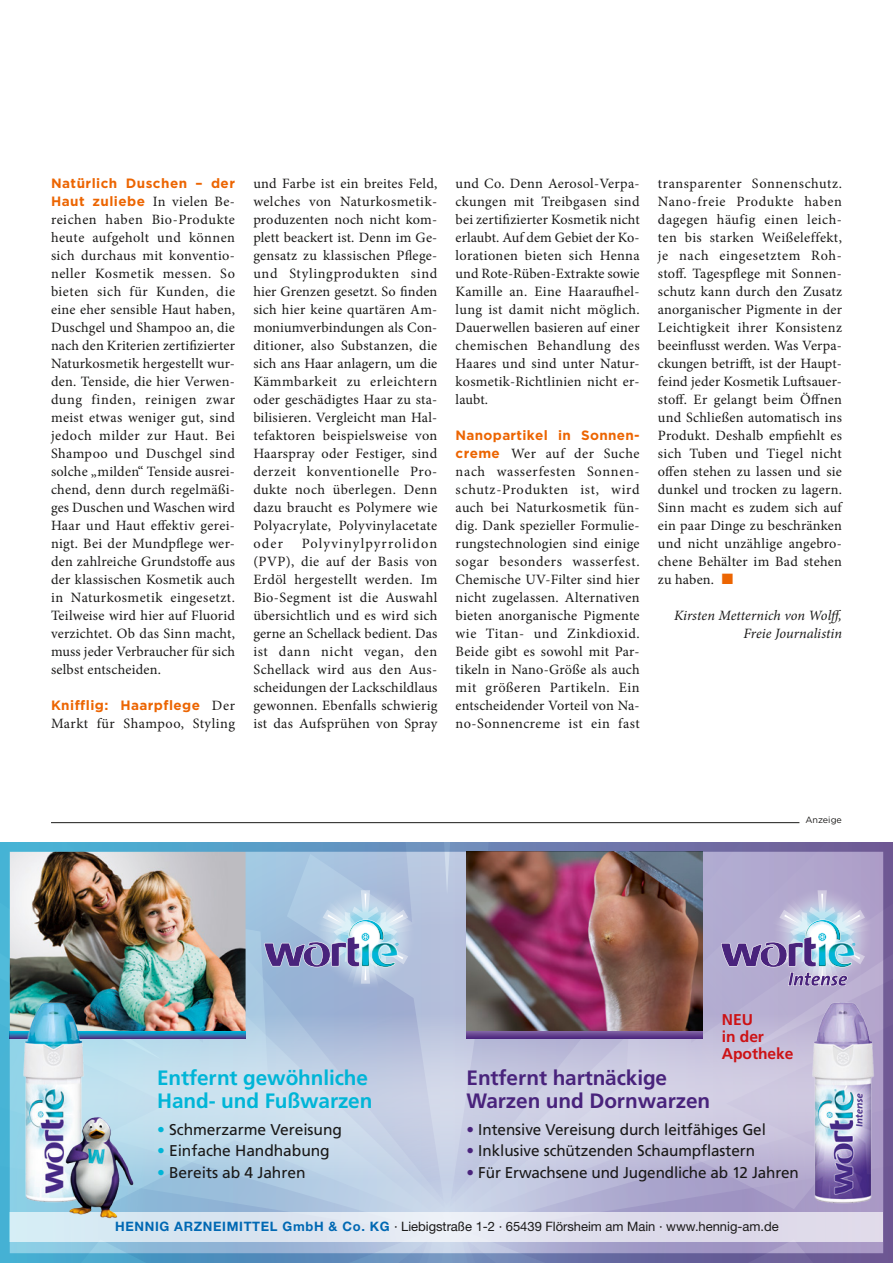
<style>
.page{position:relative;width:893px;height:1263px;background:#fff}
.page>*{position:absolute;margin:0;border:0;box-sizing:border-box;transform-origin:0 0}
.t1{font:700 20.85px/23.4px "Frutiger LT Std";letter-spacing:-.005em;color:#49237c}
.t2{font:700 20.85px/23.4px "Frutiger LT Std";letter-spacing:-.005em;color:#00b5d7}
.t3{font:15.6px "Frutiger";letter-spacing:-.005em;color:#1a1918}
.t4{font:700 15.6px/17.2px "Frutiger LT Std";letter-spacing:-.005em;color:#cd1215}
.Grundtext{font:14.25px/18px "Minion Pro";letter-spacing:.015em;color:#1a1918;text-align:justify}
.Autor{font:italic 14.25px/18px "Minion Pro";color:#1a1918;text-align:right}
.Grundtext-2{font:700 13.5px/18px "Gotham";letter-spacing:.03em;color:#ec6502}
.t5{font:13.05px "Helvetica Neue LT Std";color:#1a1918}
.Anzeigenhinweis{font:9px "Gotham";color:#1a1918}
.s1{font-family:"Minion Pro";font-weight:400;font-size:14.25px;color:#1a1918}
.s2{font-family:"Gotham";font-weight:700;font-size:13.5px;color:#ec6502}
.s3{color:#ec6502}
.s4{font-family:"Frutiger LT Std";font-weight:700;color:#00b5d7}
.s5{font-family:"Frutiger LT Std";font-weight:700;color:#49237c}
.s6{font-weight:700;color:#0068b3}
</style>
<div class="page">
<hr style="left:51px;top:822px;width:748px;height:1px;background:#1a1918">
<img style="left:0;top:842px;width:893px;height:382px">
<svg style="left:0;top:1224px;width:893px;height:39px;background:#abbad7"></svg>
<p class="Grundtext-2" style="left:51px;top:174px;width:186px">Natürlich Duschen – der<br>Haut zuliebe <span class="s1">In vielen Be-</span></p>
<p class="Grundtext" style="left:51px;top:211px;width:186px">reichen haben Bio-Produkte heute aufgeholt und können sich durchaus mit konventio&shy;neller Kosmetik messen. So bieten sich für Kunden, die eine eher sensible Haut haben, Duschgel und Shampoo an, die nach den Kriterien zertifizierter Naturkosmetik hergestellt wur&shy;den. Tenside, die hier Verwen&shy;dung finden, reinigen zwar meist etwas weniger gut, sind jedoch milder zur Haut. Bei Shampoo und Duschgel sind solche „milden“ Tenside ausrei&shy;chend, denn durch regelmäßi&shy;ges Duschen und Waschen wird Haar und Haut effektiv gerei&shy;nigt. Bei der Mundpflege wer&shy;den zahlreiche Grundstoffe aus der klassischen Kosmetik auch in Naturkosmetik eingesetzt.<br>Teilweise wird hier auf Fluorid verzichtet. Ob das Sinn macht, muss jeder Verbraucher für sich selbst entscheiden.</p>
<p class="Grundtext-2" style="left:51px;top:696px;width:186px">Knifflig: Haarpflege <span class="s1">Der</span></p>
<p class="Grundtext" style="left:51px;top:715px;width:185px">Markt für Shampoo, Styling</p>
<p class="Grundtext" style="left:253px;top:175px;width:186px">und Farbe ist ein breites Feld, welches von Naturkosmetik&shy;produzenten noch nicht kom&shy;plett beackert ist. Denn im Ge&shy;gensatz zu klassischen Pflege&shy;und Stylingprodukten sind hier Grenzen gesetzt. So finden sich hier keine quartären Am&shy;moniumverbindungen als Con&shy;ditioner, also Substanzen, die sich ans Haar anlagern, um die Kämmbarkeit zu erleichtern oder geschädigtes Haar zu sta&shy;bilisieren. Vergleicht man Hal&shy;tefaktoren beispielsweise von Haarspray oder Festiger, sind derzeit konventionelle Pro&shy;dukte noch überlegen. Denn dazu braucht es Polymere wie Polyacrylate, Polyvinylacetate oder</p>
<p class="Grundtext" style="left:253px;top:535px;width:186px;text-indent:48px">Polyvinylpyrrolidon (PVP), die auf der Basis von Erdöl hergestellt werden. Im Bio-Segment ist die Auswahl übersichtlich und es wird sich gerne an Schellack bedient. Das ist dann nicht vegan, den Schellack wird aus den Aus&shy;scheidungen der Lackschildlaus gewonnen. Ebenfalls schwierig ist das Aufsprühen von Spray</p>
<p class="Grundtext" style="left:456px;top:175px;width:186px">und Co. Denn Aerosol-Verpa&shy;ckungen mit Treibgasen sind bei zertifizierter Kosmetik nicht erlaubt. Auf dem Gebiet der Ko&shy;lorationen bieten sich Henna und Rote-Rüben-Extrakte sowie Kamille an. Eine Haaraufhel&shy;lung ist damit nicht möglich.<br>Dauerwellen basieren auf einer chemischen Behandlung des Haares und sind unter Natur&shy;kosmetik-Richtlinien nicht er&shy;laubt.</p>
<p class="Grundtext-2" style="left:456px;top:426px;width:186px">Nanopartikel in Sonnen-</p>
<p class="Grundtext" style="left:456px;top:445px;width:186px"><span class="s2">creme</span> Wer auf der Suche nach wasserfesten Sonnen&shy;schutz-Produkten ist, wird auch bei Naturkosmetik fün&shy;dig. Dank spezieller Formulie&shy;rungstechnologien sind einige sogar besonders wasserfest.<br>Chemische UV-Filter sind hier nicht zugelassen. Alternativen bieten anorganische Pigmente wie Titan- und Zinkdioxid.<br>Beide gibt es sowohl mit Par&shy;tikeln in Nano-Größe als auch mit größeren Partikeln. Ein entscheidender Vorteil von Na&shy;no-Sonnencreme ist ein fast</p>
<p class="Grundtext" style="left:658px;top:175px;width:186px">transparenter Sonnenschutz.<br>Nano-freie Produkte haben dagegen häufig einen leich&shy;ten bis starken Weißeleffekt, je nach eingesetztem Roh&shy;stoff. Tagespflege mit Sonnen&shy;schutz kann durch den Zusatz anorganischer Pigmente in der Leichtigkeit ihrer Konsistenz beeinflusst werden. Was Verpa&shy;ckungen betrifft, ist der Haupt&shy;feind jeder Kosmetik Luftsauer&shy;stoff. Er gelangt beim Öffnen und Schließen automatisch ins Produkt. Deshalb empfiehlt es sich Tuben und Tiegel nicht offen stehen zu lassen und sie dunkel und trocken zu lagern.<br>Sinn macht es zudem sich auf ein paar Dinge zu beschränken und nicht unzählige angebro&shy;chene Behälter im Bad stehen zu haben. <span class="s3">■</span></p>
<p class="Autor" style="left:674px;top:607px;width:170px">Kirsten Metternich von Wolff,<br>Freie Journalistin</p>
<p class="Anzeigenhinweis" style="left:805px;top:814px;width:38px">Anzeige</p>
<h1 class="t2" style="left:157px;top:1066px;width:217px">Entfernt gewöhnliche<br>Hand- und Fußwarzen</h1>
<p class="t3" style="left:157px;top:1120px;width:186px"><span class="s4">•</span> Schmerzarme Vereisung</p>
<p class="t3" style="left:157px;top:1142px;width:174px"><span class="s4">•</span> Einfache Handhabung</p>
<p class="t3" style="left:157px;top:1163px;width:150px"><span class="s4">•</span> Bereits ab 4 Jahren</p>
<p class="t4" style="left:722px;top:1011px;width:73px">NEU<br>in der<br>Apotheke</p>
<h1 class="t1" style="left:467px;top:1066px;width:245px">Entfernt hartnäckige<br>Warzen und Dornwarzen</h1>
<p class="t3" style="left:467px;top:1120px;width:301px"><span class="s5">•</span> Intensive Vereisung durch leitfähiges Gel</p>
<p class="t3" style="left:467px;top:1142px;width:290px"><span class="s5">•</span> Inklusive schützenden Schaumpflastern</p>
<p class="t3" style="left:467px;top:1163px;width:334px"><span class="s5">•</span> Für Erwachsene und Jugendliche ab 12 Jahren</p>
<p class="t5" style="left:115px;top:1219px;width:665px"><span class="s6">HENNIG ARZNEIMITTEL GmbH &amp; Co. KG</span> · Liebigstraße 1-2 · 65439 Flörsheim am Main · www.hennig-am.de</p>
</div>
